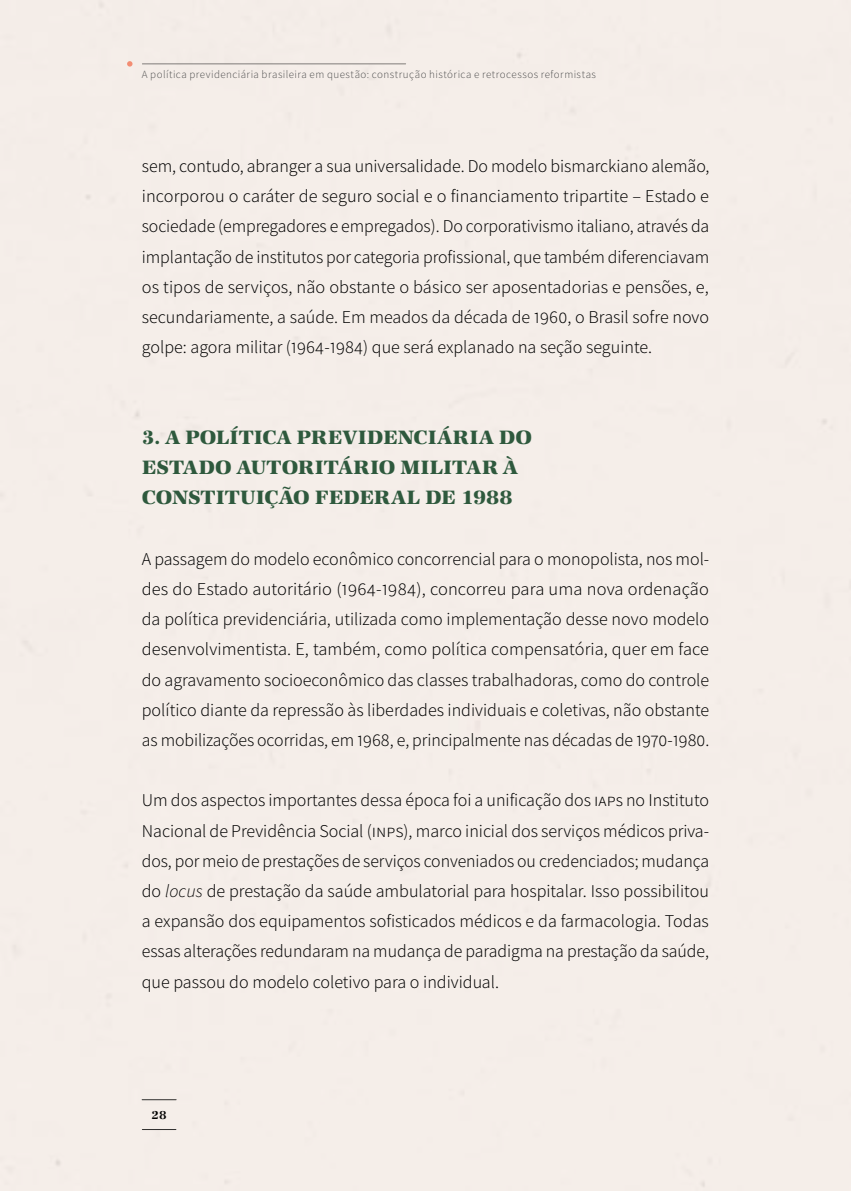
<style>
.page{position:relative;width:851px;height:1191px;background:#fff}
.page>*{position:absolute;margin:0;border:0;box-sizing:border-box;transform-origin:0 0}
.subtitulo_1{font:700 expanded 20px/30.2px "URW Antiqua";letter-spacing:.005em;color:#2e593d}
.corpo_texto{font:18px/30.2px "Source Sans Variable";letter-spacing:-.005em;color:#000;text-align:justify}
.t1{font:700 12px "URW Antiqua";color:#000}
.t2{font:11px "Source Sans Variable";letter-spacing:.045em;color:#4d4d4d}
.s1{font-style:italic}
</style>
<div class="page">
<div style="left:0;top:0;width:850px;height:1191px;background:#f4ebe5"></div>
<hr style="left:142px;top:64px;width:263px;height:1px;background:#000">
<svg style="left:127px;top:61px;width:5px;height:6px"></svg>
<hr style="left:142px;top:1129px;width:34px;height:1px;background:#000">
<hr style="left:142px;top:1099px;width:34px;height:1px;background:#000">
<p class="t2" style="left:142px;top:67px;width:455px">A política previdenciária brasileira em questão: construção histórica e retrocessos reformistas</p>
<p class="corpo_texto" style="left:142px;top:151px;width:569px">sem, contudo, abranger a sua universalidade. Do modelo bismarckiano alemão, incorporou o caráter de seguro social e o financiamento tripartite – Estado e sociedade (empregadores e empregados). Do corporativismo italiano, através da implantação de institutos por categoria profissional, que também diferenciavam os tipos de serviços, não obstante o básico ser aposentadorias e pensões, e, secundariamente, a saúde. Em meados da década de 1960, o Brasil sofre novo golpe: agora militar (1964-1984) que será explanado na seção seguinte.</p>
<p class="subtitulo_1" style="left:142px;top:422px;width:392px">3. A POLÍTICA PREVIDENCIÁRIA DO<br>ESTADO AUTORITÁRIO MILITAR À<br>CONSTITUIÇÃO FEDERAL DE 1988</p>
<p class="corpo_texto" style="left:142px;top:544px;width:569px">A passagem do modelo econômico concorrencial para o monopolista, nos mol&shy;des do Estado autoritário (1964-1984), concorreu para uma nova ordenação da política previdenciária, utilizada como implementação desse novo modelo desenvolvimentista. E, também, como política compensatória, quer em face do agravamento socioeconômico das classes trabalhadoras, como do controle político diante da repressão às liberdades individuais e coletivas, não obstante as mobilizações ocorridas, em 1968, e, principalmente nas décadas de 1970-1980.</p>
<p class="corpo_texto" style="left:142px;top:785px;width:569px">Um dos aspectos importantes dessa época foi a unificação dos IAPs no Instituto Nacional de Previdência Social (INPS), marco inicial dos serviços médicos priva&shy;dos, por meio de prestações de serviços conveniados ou credenciados; mudança do <span class="s1">locus</span> de prestação da saúde ambulatorial para hospitalar. Isso possibilitou a expansão dos equipamentos sofisticados médicos e da farmacologia. Todas essas alterações redundaram na mudança de paradigma na prestação da saúde, que passou do modelo coletivo para o individual.</p>
<p class="t1" style="left:151px;top:1108px;width:17px">28</p>
</div>
